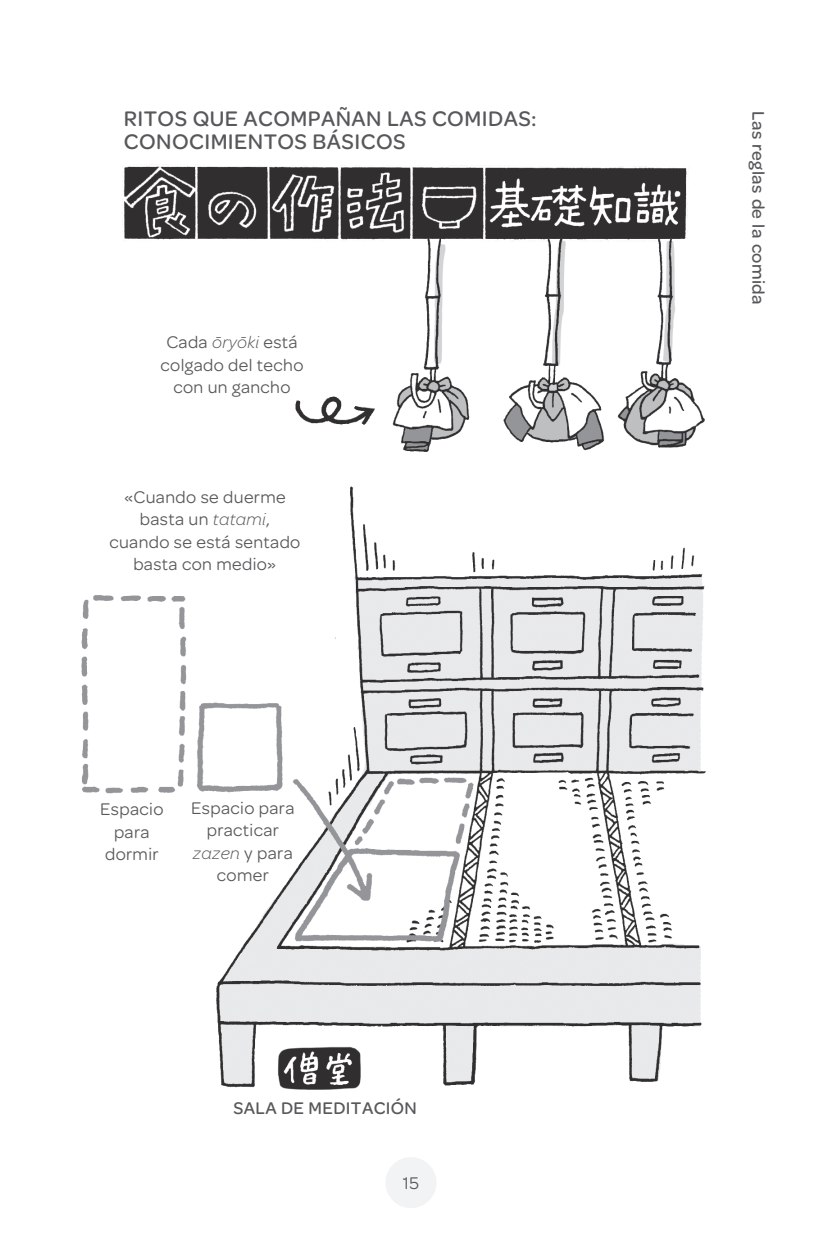
<style>
.page{position:relative;width:822px;height:1249px;background:#fff}
.page>*{position:absolute;margin:0;border:0;box-sizing:border-box;transform-origin:0 0}
.t1{font:500 22.5px/22.5px "Omnes";letter-spacing:.02em;color:#57585a}
.t2{font:18px/22.5px "Omnes";letter-spacing:.02em;color:#57585a;text-align:center}
.t3{font:500 18px "Omnes";letter-spacing:.02em;color:#57585a}
.t4{font:italic 300 18px "Omnes";color:#57585a}
.s1{font-weight:300;font-style:italic}
</style>
<div class="page">
<div style="left:385px;top:1157px;width:51px;height:51px;background:#f2f3f4;border-radius:50%"></div>
<img style="left:81px;top:165px;width:625px;height:925px">
<p class="t1" style="left:124px;top:108px;width:414px">RITOS QUE ACOMPAÑAN LAS COMIDAS:<br>CONOCIMIENTOS BÁSICOS</p>
<p class="t2" style="left:160px;top:331px;width:144px">Cada <span class="s1">oryoki</span> está colgado del techo con un gancho</p>
<p class="t4" style="left:215px;top:326px;width:33px">- -</p>
<p class="t2" style="left:109px;top:486px;width:192px">«Cuando se duerme basta un <span class="s1">tatami</span>, cuando se está sentado basta con medio»</p>
<p class="t2" style="left:100px;top:798px;width:65px">Espacio para dormir</p>
<p class="t2" style="left:191px;top:797px;width:105px">Espacio para practicar <span class="s1">zazen</span> y para comer</p>
<p class="t3" style="left:233px;top:1097px;width:185px">SALA DE MEDITACIÓN</p>
<p class="t2" style="left:403px;top:1172px;width:18px">15</p>
<p class="t3" style="left:768px;top:111px;width:195px;rotate:90deg">Las reglas de la comida</p>
</div>
